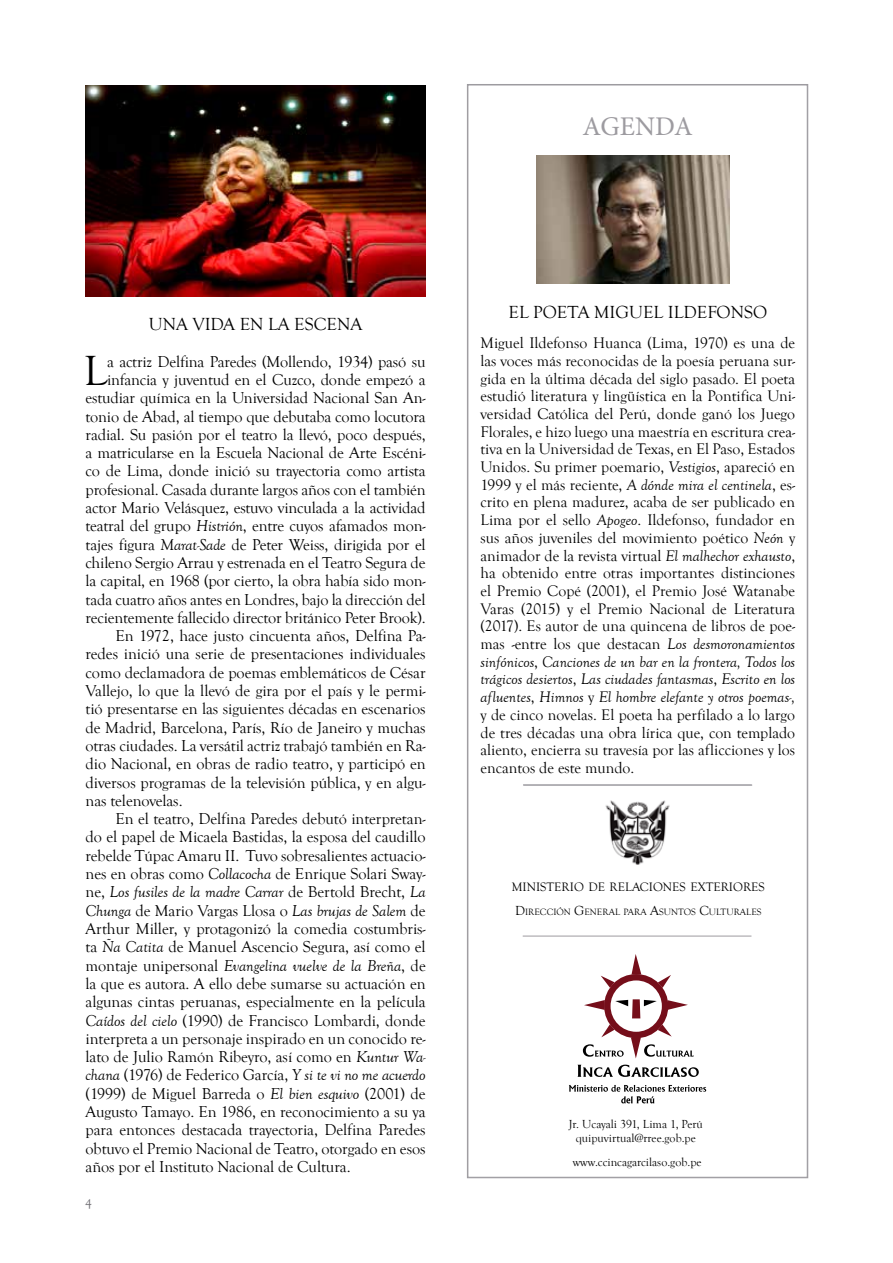
<style>
.page{position:relative;width:893px;height:1263px;background:#fff}
.page>*{position:absolute;margin:0;border:0;box-sizing:border-box;transform-origin:0 0}
.t1{font:43.35px "Goudy Old Style T";color:#000}
.t2{font:27px "Minion Pro";color:#9d9ba0}
.t3{font:18px "Goudy Old Style T";color:#000}
.t4{font:16.2px "Goudy Old Style T";letter-spacing:-.005em;color:#000}
.t5{font:italic 16.2px "Goudy Old Style T";letter-spacing:-.005em;color:#000}
.t6{font:15.75px/17.7px "Goudy Old Style T";color:#000;text-align:justify}
.t7{font:13.5px "Goudy Old Style T";color:#737277}
.t8{font:12.6px "Goudy Old Style T";color:#000}
.t9{font:12px/14.4px "Goudy Old Style T";color:#000;text-align:center}
.t10{font:9.45px "Goudy Old Style T";color:#000}
.s1{font-style:italic}
.s2{font-style:normal}
.s3{font-size:13.5px}
</style>
<div class="page">
<svg style="left:467px;top:84px;width:341px;height:1094px"></svg>
<hr style="left:523px;top:784px;width:229px;height:1px;background:#9d9ba0">
<img style="left:586px;top:796px;width:102px;height:72px">
<hr style="left:523px;top:936px;width:228px;height:1px;background:#9d9ba0">
<svg style="left:583px;top:954px;width:111px;height:104px"></svg>
<svg style="left:577px;top:1065px;width:122px;height:12px"></svg>
<svg style="left:569px;top:1085px;width:137px;height:18px"></svg>
<hr style="left:523px;top:785px;width:229px;height:1px;background:#9d9ba0">
<img style="left:537px;top:156px;width:192px;height:128px">
<img style="left:85px;top:85px;width:340px;height:212px">
<h2 class="t2" style="left:582px;top:108px;width:112px">AGENDA</h2>
<p class="t3" style="left:149px;top:315px;width:215px">UNA VIDA EN LA ESCENA</p>
<h1 class="t1" style="left:84px;top:347px;width:25px">L</h1>
<p class="t4" style="left:107px;top:352px;width:320px">a actriz Delfina Paredes (Mollendo, 1934) pasó su</p>
<p class="t4" style="left:107px;top:371px;width:320px">infancia y juventud en el Cuzco, donde empezó a</p>
<p class="t4" style="left:86px;top:389px;width:342px">estudiar química en la Universidad Nacional San An-</p>
<p class="t4" style="left:86px;top:407px;width:342px">tonio de Abad, al tiempo que debutaba como locutora</p>
<p class="t4" style="left:86px;top:426px;width:342px">radial. Su pasión por el teatro la llevó, poco después,</p>
<p class="t4" style="left:86px;top:444px;width:342px">a matricularse en la Escuela Nacional de Arte Escéni-</p>
<p class="t4" style="left:86px;top:462px;width:342px">co de Lima, donde inició su trayectoria como artista</p>
<p class="t4" style="left:86px;top:480px;width:342px">profesional. Casada durante largos años con el también</p>
<p class="t4" style="left:86px;top:499px;width:342px">actor Mario Velásquez, estuvo vinculada a la actividad</p>
<p class="t4" style="left:86px;top:517px;width:342px">teatral del grupo <span class="s1">Histrión</span>, entre cuyos afamados mon-</p>
<p class="t4" style="left:86px;top:535px;width:342px">tajes figura <span class="s1">Marat-Sade</span> de Peter Weiss, dirigida por el</p>
<p class="t4" style="left:86px;top:554px;width:342px">chileno Sergio Arrau y estrenada en el Teatro Segura de</p>
<p class="t4" style="left:86px;top:572px;width:342px">la capital, en 1968 (por cierto, la obra había sido mon-</p>
<p class="t4" style="left:86px;top:590px;width:342px">tada cuatro años antes en Londres, bajo la dirección del</p>
<p class="t4" style="left:86px;top:609px;width:342px">recientemente fallecido director británico Peter Brook).</p>
<p class="t4" style="left:115px;top:627px;width:312px">En 1972, hace justo cincuenta años, Delfina Pa-</p>
<p class="t4" style="left:86px;top:645px;width:342px">redes inició una serie de presentaciones individuales</p>
<p class="t4" style="left:86px;top:663px;width:342px">como declamadora de poemas emblemáticos de César</p>
<p class="t4" style="left:86px;top:682px;width:342px">Vallejo, lo que la llevó de gira por el país y le permi-</p>
<p class="t4" style="left:86px;top:700px;width:342px">tió presentarse en las siguientes décadas en escenarios</p>
<p class="t4" style="left:86px;top:718px;width:342px">de Madrid, Barcelona, París, Río de Janeiro y muchas</p>
<p class="t4" style="left:86px;top:737px;width:342px">otras ciudades. La versátil actriz trabajó también en Ra-</p>
<p class="t4" style="left:86px;top:755px;width:342px">dio Nacional, en obras de radio teatro, y participó en</p>
<p class="t4" style="left:86px;top:773px;width:342px">diversos programas de la televisión pública, y en algu-</p>
<p class="t4" style="left:86px;top:792px;width:99px">nas telenovelas.</p>
<p class="t4" style="left:115px;top:810px;width:312px">En el teatro, Delfina Paredes debutó interpretan-</p>
<p class="t4" style="left:86px;top:828px;width:342px">do el papel de Micaela Bastidas, la esposa del caudillo</p>
<p class="t4" style="left:86px;top:846px;width:342px">rebelde Túpac Amaru II. Tuvo sobresalientes actuacio-</p>
<p class="t4" style="left:86px;top:865px;width:342px">nes en obras como <span class="s1">Collacocha</span> de Enrique Solari Sway-</p>
<p class="t5" style="left:86px;top:883px;width:342px"><span class="s2">ne,</span> Los fusiles de la madre Carrar <span class="s2">de Bertold Brecht,</span> La</p>
<p class="t5" style="left:86px;top:902px;width:342px">Chunga <span class="s2">de Mario Vargas Llosa o</span> Las brujas de Salem <span class="s2">de</span></p>
<p class="t4" style="left:86px;top:920px;width:342px">Arthur Miller, y protagonizó la comedia costumbris-</p>
<p class="t4" style="left:86px;top:938px;width:342px">ta <span class="s1">Ña Catita</span> de Manuel Ascencio Segura, así como el</p>
<p class="t5" style="left:86px;top:956px;width:342px"><span class="s2">montaje unipersonal</span> Evangelina vuelve de la Breña<span class="s2">, de</span></p>
<p class="t4" style="left:86px;top:975px;width:342px">la que es autora. A ello debe sumarse su actuación en</p>
<p class="t4" style="left:86px;top:993px;width:342px">algunas cintas peruanas, especialmente en la película</p>
<p class="t4" style="left:86px;top:1011px;width:342px"><span class="s1">Caídos del cielo</span> (1990) de Francisco Lombardi, donde</p>
<p class="t4" style="left:86px;top:1030px;width:342px">interpreta a un personaje inspirado en un conocido re-</p>
<p class="t4" style="left:86px;top:1048px;width:342px">lato de Julio Ramón Ribeyro, así como en <span class="s1">Kuntur Wa-</span></p>
<p class="t5" style="left:86px;top:1066px;width:342px">chana <span class="s2">(1976) de Federico García,</span> Y si te vi no me acuerdo</p>
<p class="t4" style="left:86px;top:1084px;width:342px">(1999) de Miguel Barreda o <span class="s1">El bien esquivo</span> (2001) de</p>
<p class="t4" style="left:86px;top:1103px;width:342px">Augusto Tamayo. En 1986, en reconocimiento a su ya</p>
<p class="t4" style="left:86px;top:1121px;width:342px">para entonces destacada trayectoria, Delfina Paredes</p>
<p class="t4" style="left:86px;top:1139px;width:342px">obtuvo el Premio Nacional de Teatro, otorgado en esos</p>
<p class="t4" style="left:86px;top:1158px;width:267px">años por el Instituto Nacional de Cultura.</p>
<p class="t7" style="left:85px;top:1196px;width:8px">4</p>
<p class="t3" style="left:508px;top:303px;width:260px">EL POETA MIGUEL ILDEFONSO</p>
<p class="t6" style="left:480px;top:334px;width:316px">Miguel Ildefonso Huanca (Lima, 1970) es una de las voces más reconocidas de la poesía peruana sur&shy;gida en la última década del siglo pasado. El poeta estudió literatura y lingüística en la Pontifica Uni&shy;versidad Católica del Perú, donde ganó los Juego Florales, e hizo luego una maestría en escritura crea&shy;tiva en la Universidad de Texas, en El Paso, Estados Unidos. Su primer poemario, <span class="s1">Vestigios</span>, apareció en 1999 y el más reciente, <span class="s1">A dónde mira el centinela</span>, es&shy;crito en plena madurez, acaba de ser publicado en Lima por el sello <span class="s1">Apogeo</span>. Ildefonso, fundador en sus años juveniles del movimiento poético <span class="s1">Neón</span> y animador de la revista virtual <span class="s1">El malhechor exhausto</span>, ha obtenido entre otras importantes distinciones el Premio Copé (2001), el Premio José Watanabe Varas (2015) y el Premio Nacional de Literatura (2017). Es autor de una quincena de libros de poe&shy;mas -entre los que destacan <span class="s1">Los desmoronamientos sinfónicos</span>, <span class="s1">Canciones de un bar en la frontera, Todos los trágicos desiertos</span>, <span class="s1">Las ciudades fantasmas</span>, <span class="s1">Escrito en los afluentes</span>, <span class="s1">Himnos</span> y <span class="s1">El hombre elefante y otros poemas-, </span>y de cinco novelas. El poeta ha perfilado a lo largo de tres décadas una obra lírica que, con templado aliento, encierra su travesía por las aflicciones y los encantos de este mundo.</p>
<p class="t8" style="left:512px;top:880px;width:255px">MINISTERIO DE RELACIONES EXTERIORES</p>
<p class="t10" style="left:515px;top:906px;width:248px"><span class="s3">D</span>IRECCIÓN <span class="s3">G</span>ENERAL PARA <span class="s3">A</span>SUNTOS <span class="s3">C</span>ULTURALES</p>
<p class="t9" style="left:569px;top:1117px;width:135px">Jr. Ucayali 391, Lima 1, Perú quipuvirtual@rree.gob.pe</p>
<p class="t9" style="left:573px;top:1155px;width:130px">www.ccincagarcilaso.gob.pe</p>
</div>
